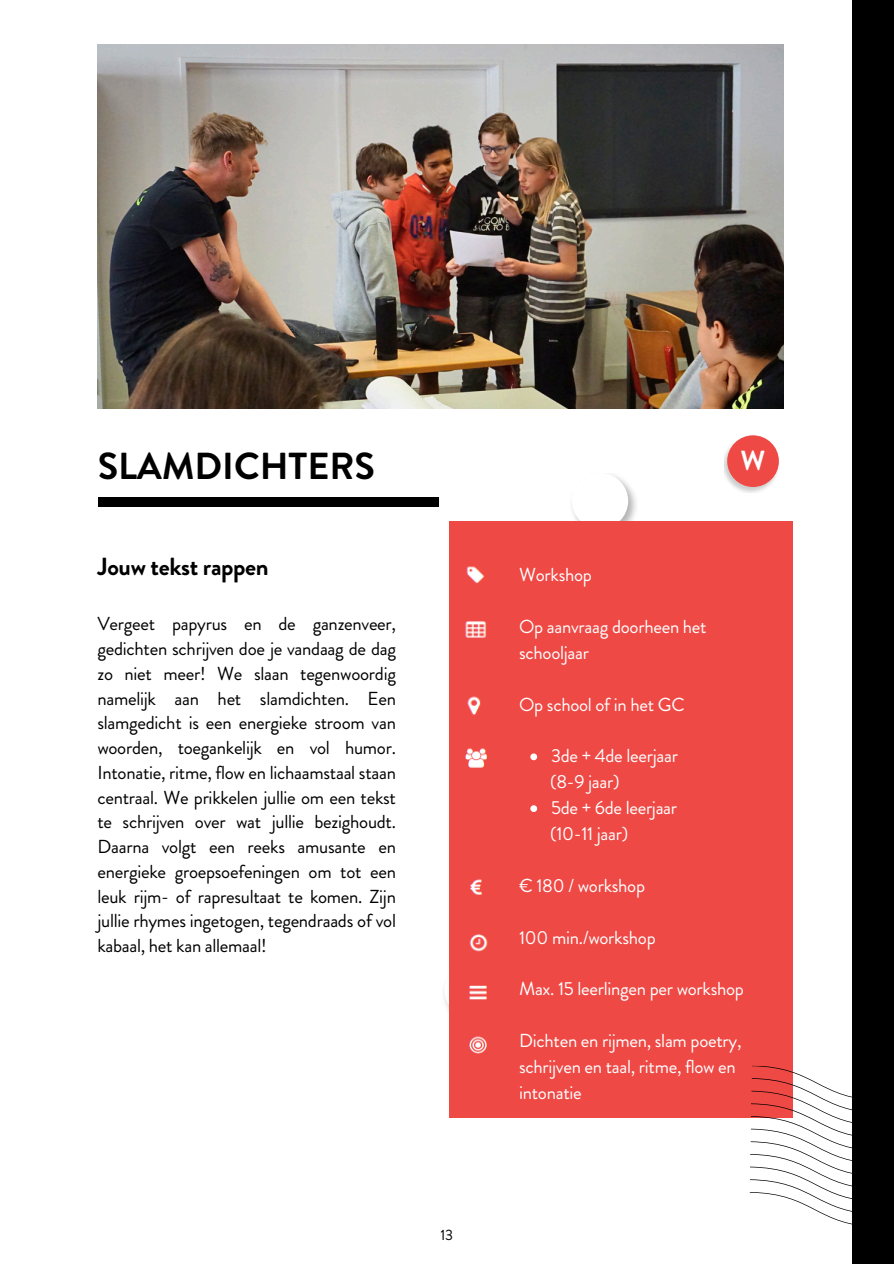
<style>
.page{position:relative;width:894px;height:1264px;background:#fff}
.page>*{position:absolute;margin:0;border:0;box-sizing:border-box;transform-origin:0 0}
.t1{font:700 37.5px "Brandon Grotesque";color:#000}
.t2{font:700 27.6px "Brandon Grotesque";color:#fff}
.t3{font:700 24.75px "Brandon Grotesque";letter-spacing:-.015em;color:#000}
.t4{font:18.75px/24.8px "Brandon Grotesque";letter-spacing:-.015em;color:#000;text-align:justify}
.t5{font:18.75px/25.8px "Brandon Grotesque";letter-spacing:-.015em;color:#fff}
.t6{font:15px "Brandon Grotesque";color:#000}
</style>
<div class="page">
<img style="left:444px;top:995px;width:5px;height:15px">
<div style="left:444px;top:962px;width:56px;height:56px;background:#fff;border-radius:50%"></div>
<img style="left:572px;top:474px;width:64px;height:47px">
<div style="left:572px;top:473px;width:56px;height:56px;background:#fff;border-radius:50%"></div>
<div style="left:449px;top:521px;width:343px;height:596px;background:#ef4945"></div>
<svg style="left:530px;top:753px;width:7px;height:7px"></svg>
<svg style="left:530px;top:805px;width:7px;height:7px"></svg>
<img style="left:724px;top:435px;width:55px;height:57px">
<div style="left:727px;top:435px;width:51px;height:52px;background:#ef4945;border-radius:50%"></div>
<img style="left:466px;top:566px;width:19px;height:17px">
<img style="left:465px;top:621px;width:21px;height:17px">
<img style="left:467px;top:696px;width:14px;height:19px">
<img style="left:465px;top:748px;width:22px;height:20px">
<img style="left:469px;top:1036px;width:18px;height:18px">
<svg style="left:749px;top:1065px;width:102px;height:160px"></svg>
<img style="left:470px;top:879px;width:12px;height:16px">
<img style="left:469px;top:934px;width:19px;height:18px">
<img style="left:469px;top:985px;width:18px;height:15px">
<img style="left:97px;top:45px;width:685px;height:363px">
<div style="left:98px;top:497px;width:340px;height:9px;background:#000"></div>
<div style="left:851px;top:0;width:42px;height:1263px;background:#000"></div>
<p class="t1" style="left:98px;top:440px;width:278px">SLAMDICHTERS</p>
<p class="t3" style="left:97px;top:549px;width:173px">Jouw tekst rappen</p>
<p class="t4" style="left:97px;top:611px;width:300px">Vergeet papyrus en de ganzenveer, gedichten schrijven doe je vandaag de dag zo niet meer! We slaan tegenwoordig namelijk aan het slamdichten. Een slamgedicht is een energieke stroom van woorden, toegankelijk en vol humor.<br>Intonatie, ritme, flow en lichaamstaal staan centraal. We prikkelen jullie om een tekst te schrijven over wat jullie bezighoudt.<br>Daarna volgt een reeks amusante en energieke groepsoefeningen om tot een leuk rijm- of rapresultaat te komen. Zijn jullie rhymes ingetogen, tegendraads of vol kabaal, het kan allemaal!</p>
<p class="t6" style="left:440px;top:1224px;width:14px">13</p>
<p class="t2" style="left:740px;top:441px;width:26px">W</p>
<p class="t5" style="left:519px;top:562px;width:74px">Workshop</p>
<h1 class="t5" style="left:519px;top:614px;width:189px">Op aanvraag doorheen het</h1>
<p class="t5" style="left:519px;top:639px;width:71px">schooljaar</p>
<p class="t5" style="left:519px;top:691px;width:167px">Op school of in het GC</p>
<p class="t5" style="left:551px;top:743px;width:128px">3de + 4de leerjaar</p>
<p class="t5" style="left:550px;top:769px;width:71px">(8-9 jaar)</p>
<p class="t5" style="left:551px;top:795px;width:128px">5de + 6de leerjaar</p>
<p class="t5" style="left:550px;top:821px;width:80px">(10-11 jaar)</p>
<p class="t5" style="left:519px;top:872px;width:127px">€ 180 / workshop</p>
<p class="t5" style="left:519px;top:924px;width:138px">100 min./workshop</p>
<p class="t5" style="left:519px;top:976px;width:226px">Max. 15 leerlingen per workshop</p>
<p class="t5" style="left:519px;top:1028px;width:224px">Dichten en rijmen, slam poetry, schrijven en taal, ritme, flow en intonatie</p>
</div>
